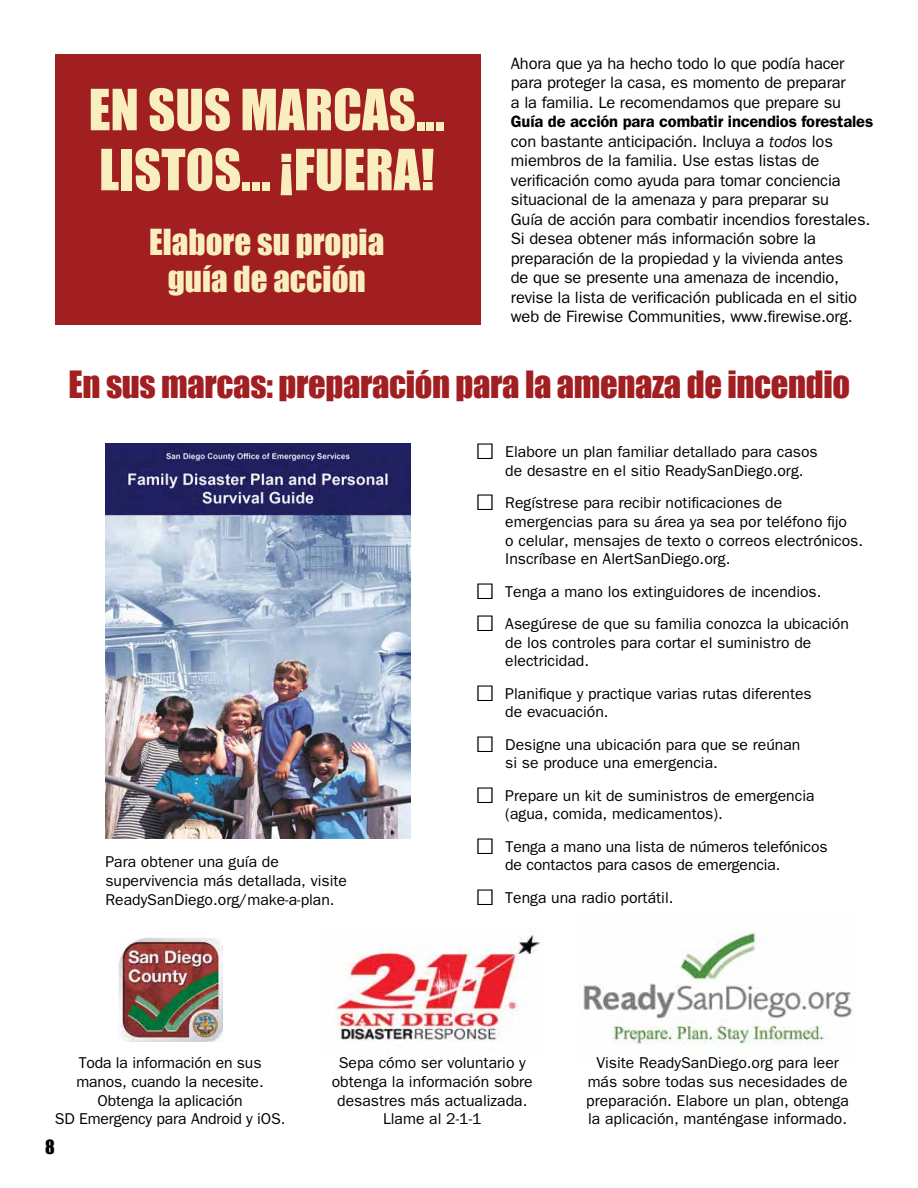
<style>
.page{position:relative;width:918px;height:1188px;background:#fff}
.page>*{position:absolute;margin:0;border:0;box-sizing:border-box;transform-origin:0 0}
.t1{font:52.5px/60px "Impact";color:#f8eebe}
.t2{font:34.5px "Impact";letter-spacing:-.01em;color:#a11e21}
.t3{font:33px/37.5px "Impact";color:#f8eebe;text-align:center}
.t4{font:18px "Impact";color:#000}
.t5{font:16.5px/19.5px "ITC Franklin Gothic Std";letter-spacing:-.01em;color:#000;text-align:justify}
.t6{font:15.75px/18.8px "ITC Franklin Gothic Std";color:#000}
.s1{font-weight:600}
.s2{font-style:italic}
.s3{font-family:"Impact";font-size:33px}
</style>
<div class="page">
<div style="left:55px;top:55px;width:425px;height:270px;background:#a11e21"></div>
<img style="left:105px;top:443px;width:306px;height:396px">
<img style="left:118px;top:938px;width:104px;height:104px">
<img style="left:336px;top:934px;width:204px;height:107px">
<img style="left:583px;top:931px;width:270px;height:122px">
<h1 class="t1" style="left:89px;top:78px;width:358px">EN SUS MARCAS...<br>LISTOS... ¡FUERA!</h1>
<h3 class="t3" style="left:149px;top:222px;width:237px">Elabore su propia guía de acción</h3>
<p class="t5" style="left:511px;top:54px;width:336px">Ahora que ya ha hecho todo lo que podía hacer para proteger la casa, es momento de preparar a la familia. Le recomendamos que prepare su</p>
<p class="t5" style="left:511px;top:112px;width:364px;text-align:left"><span class="s1">Guía de acción para combatir incendios forestales </span>con bastante anticipación. Incluya a <span class="s2">todos</span> los miembros de la familia. Use estas listas de verificación como ayuda para tomar conciencia situacional de la amenaza y para preparar su<br>Guía de acción para combatir incendios forestales.<br>Si desea obtener más información sobre la preparación de la propiedad y la vivienda antes<br>de que se presente una amenaza de incendio, revise la lista de verificación publicada en el sitio web de Firewise Communities, www.firewise.org.</p>
<h2 class="t2" style="left:69px;top:358px;width:783px">En sus marcas: preparación para la amenaza de incendio</h2>
<p class="t6" style="left:105px;top:853px;width:243px">Para obtener una guía de supervivencia más detallada, visite<br>ReadySanDiego.org/make-a-plan.</p>
<p class="t6" style="left:505px;top:443px;width:314px;text-indent:-30px"><span class="s3">□</span> Elabore un plan familiar detallado para casos de desastre en el sitio ReadySanDiego.org.</p>
<p class="t6" style="left:505px;top:494px;width:359px;text-indent:-30px"><span class="s3">□</span> Regístrese para recibir notificaciones de emergencias para su área ya sea por teléfono fijo<br>o celular, mensajes de texto o correos electrónicos.<br>Inscríbase en AlertSanDiego.org.</p>
<p class="t6" style="left:475px;top:582px;width:348px"><span class="s3">□</span> Tenga a mano los extinguidores de incendios.</p>
<p class="t6" style="left:505px;top:614px;width:345px;text-indent:-30px"><span class="s3">□</span> Asegúrese de que su familia conozca la ubicación de los controles para cortar el suministro de electricidad.</p>
<p class="t6" style="left:505px;top:684px;width:308px;text-indent:-30px"><span class="s3">□</span> Planifique y practique varias rutas diferentes de evacuación.</p>
<p class="t6" style="left:505px;top:735px;width:297px;text-indent:-30px"><span class="s3">□</span> Designe una ubicación para que se reúnan si se produce una emergencia.</p>
<p class="t6" style="left:505px;top:786px;width:311px;text-indent:-30px"><span class="s3">□</span> Prepare un kit de suministros de emergencia (agua, comida, medicamentos).</p>
<p class="t6" style="left:505px;top:837px;width:324px;text-indent:-30px"><span class="s3">□</span> Tenga a mano una lista de números telefónicos de contactos para casos de emergencia.</p>
<p class="t6" style="left:475px;top:888px;width:200px"><span class="s3">□</span> Tenga una radio portátil.</p>
<p class="t6" style="left:55px;top:1053px;width:232px;text-align:center">Toda la información en sus manos, cuando la necesite.<br>Obtenga la aplicación<br>SD Emergency para Android y iOS.</p>
<p class="t6" style="left:332px;top:1053px;width:202px;text-align:center">Sepa cómo ser voluntario y obtenga la información sobre desastres más actualizada.<br>Llame al 2-1-1</p>
<p class="t6" style="left:586px;top:1053px;width:264px;text-align:center">Visite ReadySanDiego.org para leer más sobre todas sus necesidades de preparación. Elabore un plan, obtenga la aplicación, manténgase informado.</p>
<p class="t4" style="left:45px;top:1133px;width:11px">8</p>
</div>
